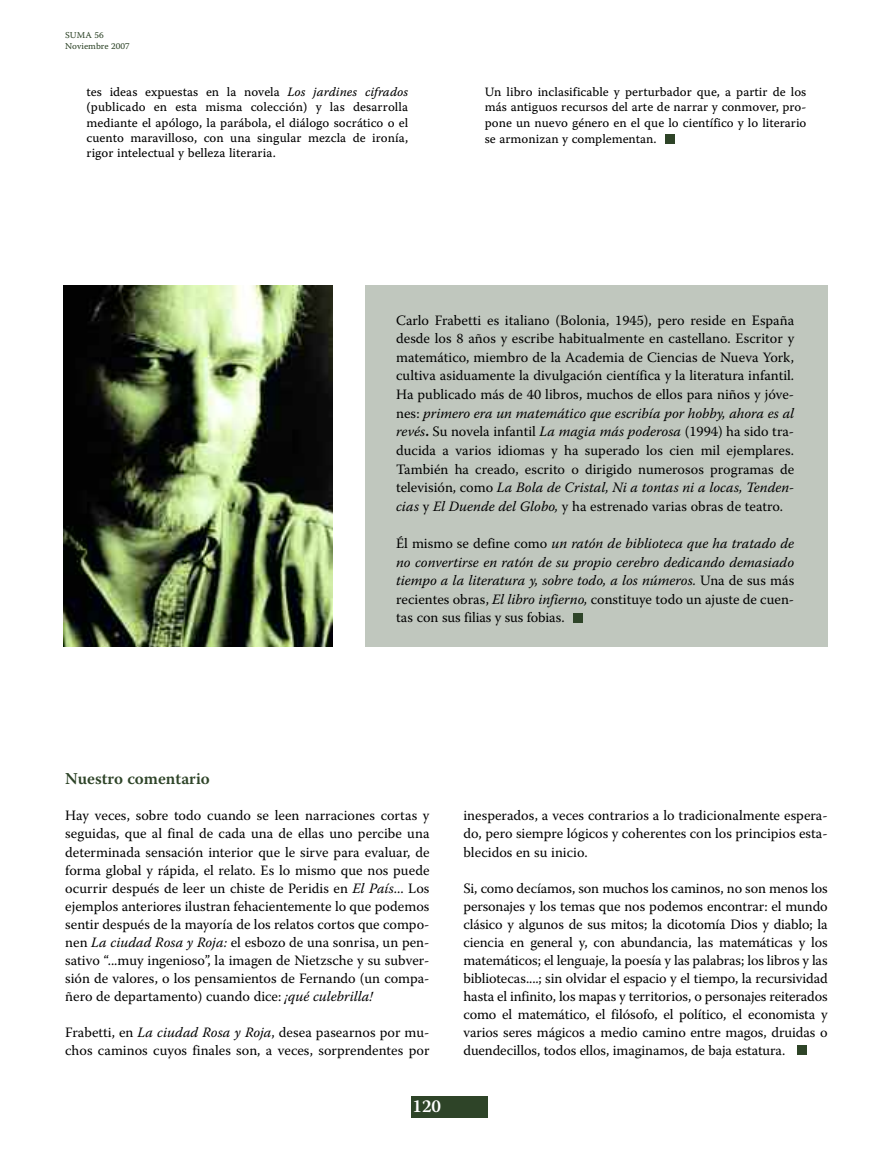
<style>
.page{position:relative;width:893px;height:1149px;background:#fff}
.page>*{position:absolute;margin:0;border:0;box-sizing:border-box;transform-origin:0 0}
.t1{font:600 18px "Warnock Pro";color:#fff}
.t2{font:600 16.5px "Warnock Pro";color:#2e4428}
.t3{font:14.25px/18px "Warnock Pro";color:#000;text-align:justify}
.t4{font:italic 14.25px/18.6px "Warnock Pro";color:#000;text-align:justify}
.t5{font:12.75px/15.3px "Warnock Pro Capt";color:#000;text-align:justify}
.t6{font:9px/10.8px "Warnock Pro Capt";color:#2e4428}
.s1{font-family:"Warnock Pro It Capt"}
.s2{font-style:italic}
.s3{font-weight:700}
.s4{font-style:normal}
</style>
<div class="page">
<div style="left:665px;top:134px;width:10px;height:9px;background:#2e4428"></div>
<div style="left:798px;top:1044px;width:9px;height:10px;background:#2e4428"></div>
<div style="left:411px;top:1096px;width:77px;height:21px;background:#2e4428"></div>
<img style="left:64px;top:285px;width:269px;height:361px">
<div style="left:365px;top:285px;width:463px;height:361px;background:#c0c7be"></div>
<div style="left:573px;top:613px;width:10px;height:9px;background:#2e4428"></div>
<p class="t6" style="left:65px;top:30px;width:66px">SUMA 56<br>Noviembre 2007</p>
<p class="t5" style="left:87px;top:85px;width:323px">tes ideas expuestas en la novela <span class="s1">Los jardines cifrados </span>(publicado en esta misma colección) y las desarrolla mediante el apólogo, la parábola, el diálogo socrático o el cuento maravilloso, con una singular mezcla de ironía, rigor intelectual y belleza literaria.</p>
<p class="t5" style="left:485px;top:85px;width:323px">Un libro inclasificable y perturbador que, a partir de los más antiguos recursos del arte de narrar y conmover, pro&shy;pone un nuevo género en el que lo científico y lo literario</p>
<p class="t5" style="left:485px;top:133px;width:173px">se armonizan y complementan.</p>
<p class="t3" style="left:396px;top:312px;width:400px;line-height:18.6px">Carlo Frabetti es italiano (Bolonia, 1945), pero reside en España desde los 8 años y escribe habitualmente en castellano. Escritor y matemático, miembro de la Academia de Ciencias de Nueva York, cultiva asiduamente la divulgación científica y la literatura infantil.<br>Ha publicado más de 40 libros, muchos de ellos para niños y jóve&shy;nes: <span class="s2">primero era un matemático que escribía por hobby, ahora es al revés</span><span class="s3">.</span> Su novela infantil <span class="s2">La magia más poderosa</span> (1994) ha sido tra&shy;ducida a varios idiomas y ha superado los cien mil ejemplares.<br>También ha creado, escrito o dirigido numerosos programas de televisión, como <span class="s2">La Bola de Cristal, Ni a tontas ni a locas, Tenden&shy;cias</span> y <span class="s2">El Duende del Globo,</span> y ha estrenado varias obras de teatro.</p>
<p class="t4" style="left:396px;top:535px;width:400px"><span class="s4">Él mismo se define como</span> un ratón de biblioteca que ha tratado de no convertirse en ratón de su propio cerebro dedicando demasiado tiempo a la literatura y, sobre todo, a los números. <span class="s4">Una de sus más recientes obras,</span> El libro infierno, <span class="s4">constituye todo un ajuste de cuen&shy;tas con sus filias y sus fobias.</span></p>
<p class="t2" style="left:65px;top:772px;width:146px">Nuestro comentario</p>
<p class="t3" style="left:65px;top:807px;width:366px">Hay veces, sobre todo cuando se leen narraciones cortas y seguidas, que al final de cada una de ellas uno percibe una determinada sensación interior que le sirve para evaluar, de forma global y rápida, el relato. Es lo mismo que nos puede ocurrir después de leer un chiste de Peridis en <span class="s2">El País</span>... Los ejemplos anteriores ilustran fehacientemente lo que podemos sentir después de la mayoría de los relatos cortos que compo&shy;nen <span class="s2">La ciudad Rosa y Roja:</span> el esbozo de una sonrisa, un pen&shy;sativo “...muy ingenioso”, la imagen de Nietzsche y su subver&shy;sión de valores, o los pensamientos de Fernando (un compa&shy;ñero de departamento) cuando dice: <span class="s2">¡qué culebrilla!</span></p>
<p class="t3" style="left:65px;top:1023px;width:366px">Frabetti, en <span class="s2">La ciudad Rosa y Roja</span>, desea pasearnos por mu&shy;chos caminos cuyos finales son, a veces, sorprendentes por</p>
<p class="t1" style="left:412px;top:1098px;width:30px">120</p>
<p class="t3" style="left:463px;top:807px;width:366px">inesperados, a veces contrarios a lo tradicionalmente espera&shy;do, pero siempre lógicos y coherentes con los principios esta&shy;blecidos en su inicio.</p>
<p class="t3" style="left:463px;top:879px;width:366px">Si, como decíamos, son muchos los caminos, no son menos los personajes y los temas que nos podemos encontrar: el mundo clásico y algunos de sus mitos; la dicotomía Dios y diablo; la ciencia en general y, con abundancia, las matemáticas y los matemáticos; el lenguaje, la poesía y las palabras; los libros y las bibliotecas....; sin olvidar el espacio y el tiempo, la recursividad hasta el infinito, los mapas y territorios, o personajes reiterados como el matemático, el filósofo, el político, el economista y varios seres mágicos a medio camino entre magos, druidas o duendecillos, todos ellos, imaginamos, de baja estatura.</p>
</div>
